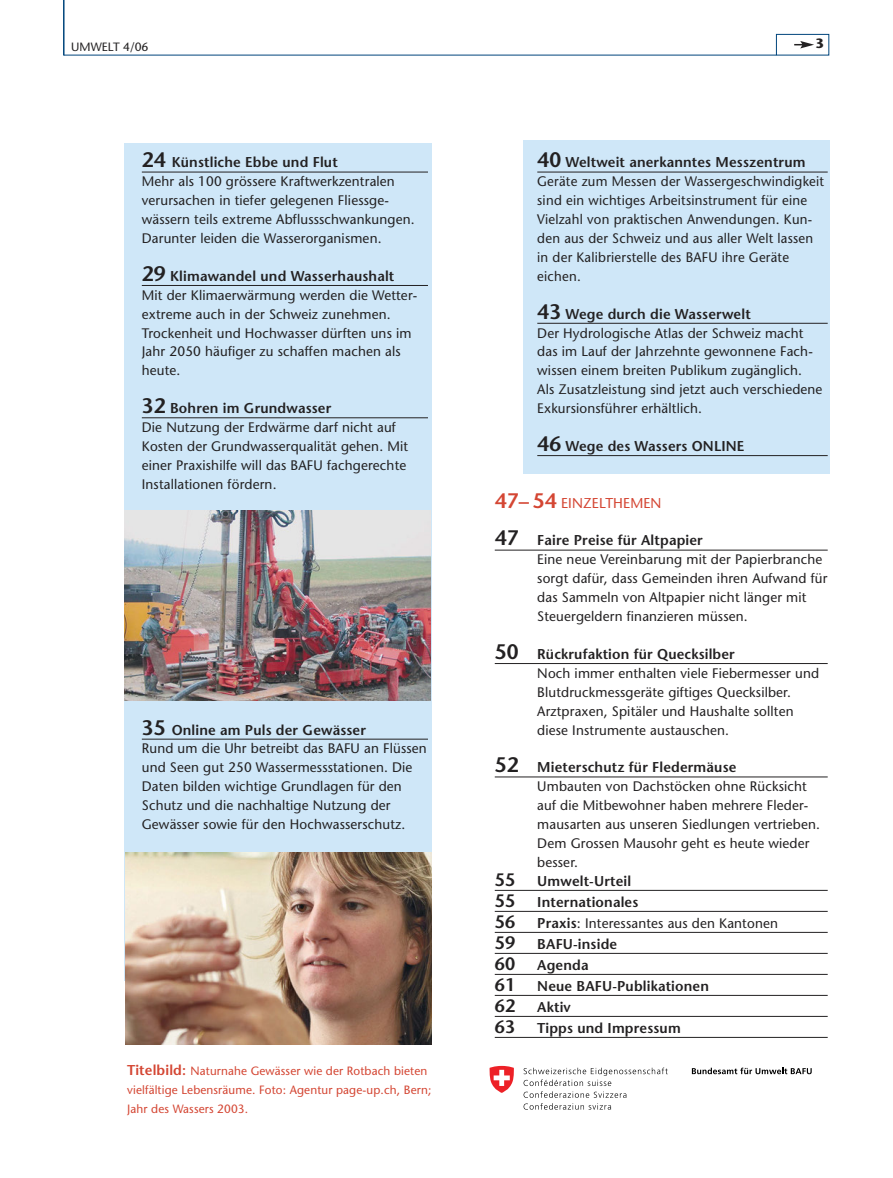
<style>
.page{position:relative;width:893px;height:1178px;background:#fff}
.page>*{position:absolute;margin:0;border:0;box-sizing:border-box;transform-origin:0 0}
.t1{font:600 14.25px/21px "Stone Sans";letter-spacing:.01em;color:#232122}
.t2{font:14.25px "Stone Sans";letter-spacing:.01em;color:#d44633}
.t3{font:13.8px/18.9px "Stone Sans";letter-spacing:.01em;color:#232122}
.t4{font:13.8px/18.9px "Stone Sans";letter-spacing:.01em;color:#232122;scale:.96 1}
.t5{font:700 13.5px "Stone Sans";color:#232122}
.t6{font:12px/18.9px "Stone Sans";letter-spacing:.01em;color:#d44633}
.t7{font:12px "Stone Sans";color:#232122}
.s1{font-size:21px}
.s2{font-weight:600;font-size:14.25px}
.s3{font-weight:600;font-size:21px}
.s4{font-size:18px}
.s5{font-weight:600;font-size:18px}
.s6{font-size:14.25px}
</style>
<div class="page">
<div style="left:776px;top:34px;width:53px;height:21px;border:1px solid #00457c"></div>
<svg style="left:794px;top:41px;width:20px;height:7px"></svg>
<hr style="left:63px;top:0;width:2px;height:55px;background:#00457c">
<hr style="left:64px;top:55px;width:712px;height:1px;background:#00457c">
<div style="left:523px;top:140px;width:306px;height:334px;background:#cfe7f8"></div>
<div style="left:125px;top:143px;width:307px;height:837px;background:#cfe7f8"></div>
<hr style="left:142px;top:172px;width:286px;height:1px;background:#232122">
<hr style="left:142px;top:285px;width:286px;height:1px;background:#232122">
<hr style="left:142px;top:417px;width:286px;height:1px;background:#232122">
<hr style="left:142px;top:739px;width:286px;height:1px;background:#232122">
<hr style="left:537px;top:172px;width:291px;height:1px;background:#232122">
<hr style="left:537px;top:323px;width:291px;height:1px;background:#232122">
<hr style="left:537px;top:455px;width:291px;height:1px;background:#232122">
<hr style="left:495px;top:550px;width:333px;height:1px;background:#232122">
<hr style="left:495px;top:663px;width:333px;height:1px;background:#232122">
<hr style="left:495px;top:776px;width:333px;height:1px;background:#232122">
<hr style="left:495px;top:890px;width:333px;height:1px;background:#232122">
<hr style="left:495px;top:911px;width:333px;height:1px;background:#232122">
<hr style="left:495px;top:932px;width:333px;height:1px;background:#232122">
<hr style="left:495px;top:953px;width:333px;height:1px;background:#232122">
<hr style="left:495px;top:974px;width:333px;height:1px;background:#232122">
<hr style="left:495px;top:995px;width:333px;height:1px;background:#232122">
<hr style="left:495px;top:1016px;width:333px;height:1px;background:#232122">
<hr style="left:495px;top:1037px;width:333px;height:1px;background:#232122">
<img style="left:126px;top:853px;width:305px;height:191px">
<svg style="left:692px;top:1067px;width:120px;height:7px"></svg>
<svg style="left:524px;top:1067px;width:144px;height:43px"></svg>
<svg style="left:490px;top:1066px;width:24px;height:27px"></svg>
<img style="left:125px;top:510px;width:305px;height:191px">
<p class="t7" style="left:71px;top:42px;width:79px">UMWELT 4/06</p>
<p class="t5" style="left:816px;top:39px;width:10px">3</p>
<p class="t1" style="left:142px;top:153px;width:197px"><span class="s1">24</span> Künstliche Ebbe und Flut</p>
<p class="t3" style="left:142px;top:174px;width:274px">Mehr als 100 grössere Kraftwerkzentralen verursachen in tiefer gelegenen Fliessge&shy;wässern teils extreme Abflussschwankungen.<br>Darunter leiden die Wasserorganismen.</p>
<p class="t1" style="left:142px;top:267px;width:254px"><span class="s1">29</span> Klimawandel und Wasserhaushalt</p>
<p class="t3" style="left:142px;top:287px;width:277px">Mit der Klimaerwärmung werden die Wetter&shy;extreme auch in der Schweiz zunehmen.<br>Trockenheit und Hochwasser dürften uns im Jahr 2050 häufiger zu schaffen machen als heute.</p>
<p class="t1" style="left:142px;top:399px;width:191px"><span class="s1">32</span> Bohren im Grundwasser</p>
<p class="t3" style="left:142px;top:419px;width:268px">Die Nutzung der Erdwärme darf nicht auf Kosten der Grundwasserqualität gehen. Mit einer Praxishilfe will das BAFU fachgerechte Installationen fördern.</p>
<p class="t1" style="left:142px;top:720px;width:226px"><span class="s1">35</span> Online am Puls der Gewässer</p>
<p class="t3" style="left:142px;top:741px;width:286px">Rund um die Uhr betreibt das BAFU an Flüssen und Seen gut 250 Wassermessstationen. Die Daten bilden wichtige Grundlagen für den Schutz und die nachhaltige Nutzung der Gewässer sowie für den Hochwasserschutz.</p>
<p class="t6" style="left:127px;top:1062px;width:306px"><span class="s2">Titelbild:</span> Naturnahe Gewässer wie der Rotbach bieten vielfältige Lebensräume. Foto: Agentur page-up.ch, Bern;<br>Jahr des Wassers 2003.</p>
<p class="t1" style="left:537px;top:153px;width:270px"><span class="s1">40</span> Weltweit anerkanntes Messzentrum</p>
<p class="t4" style="left:537px;top:174px;width:300px">Geräte zum Messen der Wassergeschwindigkeit sind ein wichtiges Arbeitsinstrument für eine Vielzahl von praktischen Anwendungen. Kun&shy;den aus der Schweiz und aus aller Welt lassen in der Kalibrierstelle des BAFU ihre Geräte eichen.</p>
<p class="t1" style="left:537px;top:305px;width:215px"><span class="s1">43</span> Wege durch die Wasserwelt</p>
<p class="t3" style="left:537px;top:325px;width:287px">Der Hydrologische Atlas der Schweiz macht das im Lauf der Jahrzehnte gewonnene Fach&shy;wissen einem breiten Publikum zugänglich.<br>Als Zusatzleistung sind jetzt auch verschiedene Exkursionsführer erhältlich.</p>
<p class="t1" style="left:537px;top:437px;width:209px"><span class="s1">46</span> Wege des Wassers ONLINE</p>
<p class="t2" style="left:495px;top:497px;width:168px"><span class="s3">47– 54</span> EINZELTHEMEN</p>
<p class="t1" style="left:495px;top:531px;width:210px"><span class="s1">47</span> Faire Preise für Altpapier</p>
<p class="t3" style="left:537px;top:552px;width:292px">Eine neue Vereinbarung mit der Papierbranche sorgt dafür, dass Gemeinden ihren Aufwand für das Sammeln von Altpapier nicht länger mit Steuergeldern finanzieren müssen.</p>
<p class="t1" style="left:495px;top:645px;width:242px"><span class="s1">50</span> Rückrufaktion für Quecksilber</p>
<p class="t3" style="left:537px;top:665px;width:283px">Noch immer enthalten viele Fiebermesser und Blutdruckmessgeräte giftiges Quecksilber.<br>Arztpraxen, Spitäler und Haushalte sollten diese Instrumente austauschen.</p>
<p class="t1" style="left:495px;top:758px;width:243px"><span class="s1">52</span> Mieterschutz für Fledermäuse</p>
<p class="t3" style="left:537px;top:778px;width:284px">Umbauten von Dachstöcken ohne Rücksicht auf die Mitbewohner haben mehrere Fleder&shy;mausarten aus unseren Siedlungen vertrieben.<br>Dem Grossen Mausohr geht es heute wieder besser.</p>
<p class="t1" style="left:495px;top:872px;width:145px"><span class="s4">55</span> Umwelt-Urteil<br><span class="s4">55</span> Internationales</p>
<p class="t3" style="left:495px;top:915px;width:285px"><span class="s5">56</span> <span class="s2">Praxis</span><span class="s6">:</span> Interessantes aus den Kantonen</p>
<p class="t1" style="left:495px;top:935px;width:216px"><span class="s4">59</span> BAFU-inside<br><span class="s4">60</span> Agenda<br><span class="s4">61</span> Neue BAFU-Publikationen<br><span class="s4">62</span> Aktiv<br><span class="s4">63</span> Tipps und Impressum</p>
</div>
